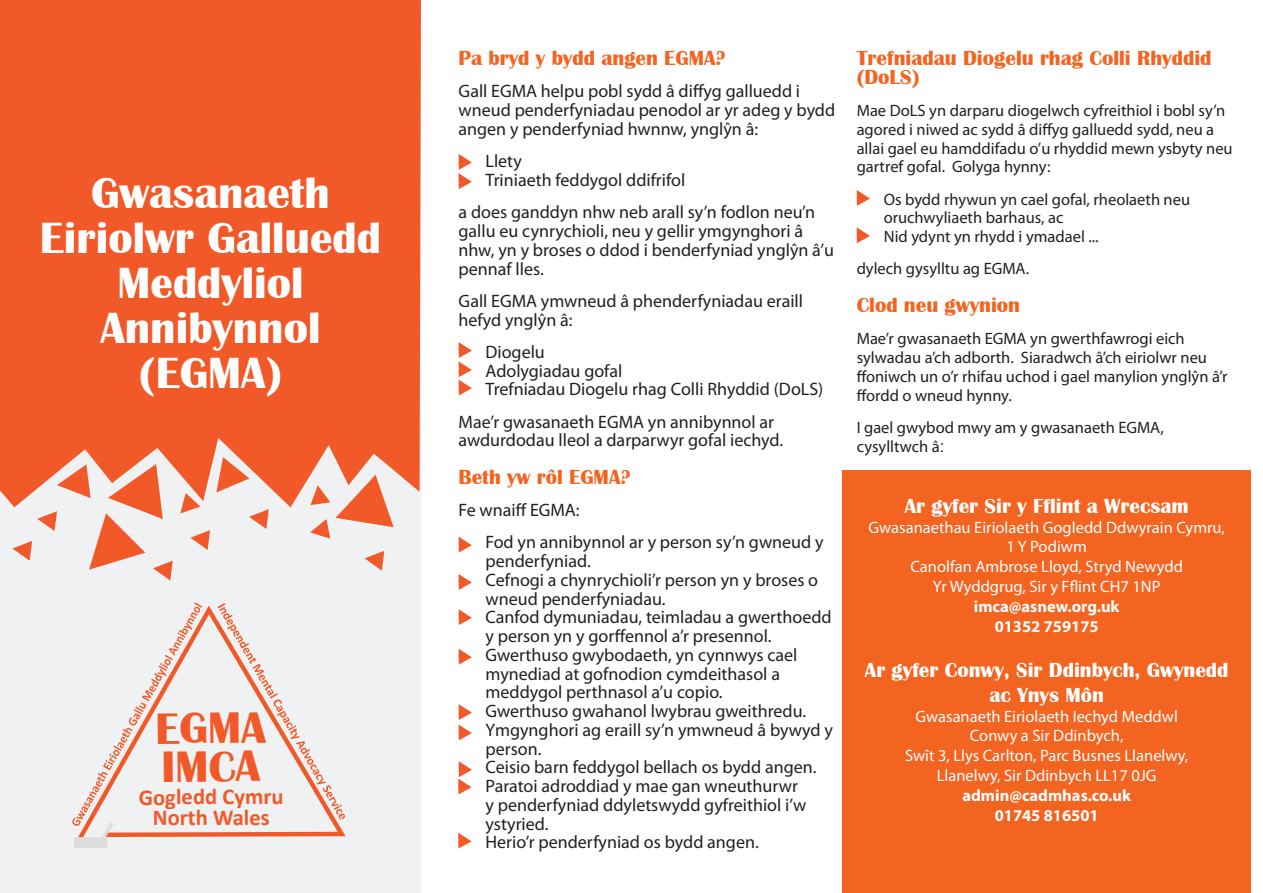
<style>
.page{position:relative;width:1263px;height:893px;background:#fff}
.page>*{position:absolute;margin:0;border:0;box-sizing:border-box;transform-origin:0 0}
.t1{font:700 45.3px/38.4px "Britannic";color:#f15929}
.t2{font:700 45px/45px "Britannic";color:#fff;text-align:center}
.t3{font:700 22.65px/20.9px "Calibri";color:#f15929;text-align:center}
.t4{font:700 21px/18.8px "Britannic";color:#f36421}
.t5{font:700 21px/25.2px "Britannic";color:#fff;text-align:center}
.t6{font:18px/18.8px "Myriad Pro";color:#231f20}
.t7{font:16.5px/18.8px "Myriad Pro";color:#231f20}
.t8{font:16.5px/19.8px "Myriad Pro";color:#fff;text-align:center}
.t9{font:700 16.5px/19.8px "Myriad Pro";color:#fff;text-align:center}
.s1{font-family:"Arial"}
</style>
<div class="page">
<div style="left:842px;top:471px;width:408px;height:422px;background:#f36421"></div>
<div style="left:0;top:0;width:421px;height:893px;background:#f0f1f2"></div>
<svg style="left:202px;top:605px;width:144px;height:232px"></svg>
<svg style="left:218px;top:603px;width:127px;height:217px"></svg>
<div style="left:74px;top:837px;width:34px;height:11px;background:#dedddc"></div>
<svg style="left:72px;top:602px;width:130px;height:238px"></svg>
<div style="left:0;top:0;width:421px;height:507px;background:#f15929"></div>
<svg style="left:336px;top:475px;width:58px;height:52px"></svg>
<svg style="left:216px;top:457px;width:33px;height:35px"></svg>
<svg style="left:249px;top:509px;width:20px;height:20px"></svg>
<svg style="left:190px;top:530px;width:20px;height:20px"></svg>
<svg style="left:310px;top:485px;width:20px;height:20px"></svg>
<svg style="left:310px;top:519px;width:20px;height:20px"></svg>
<svg style="left:365px;top:551px;width:19px;height:20px"></svg>
<svg style="left:180px;top:493px;width:20px;height:20px"></svg>
<svg style="left:12px;top:464px;width:161px;height:116px"></svg>
<svg style="left:459px;top:342px;width:13px;height:53px"></svg>
<svg style="left:459px;top:154px;width:13px;height:35px"></svg>
<svg style="left:459px;top:537px;width:13px;height:15px"></svg>
<svg style="left:459px;top:574px;width:13px;height:16px"></svg>
<svg style="left:459px;top:609px;width:13px;height:16px"></svg>
<svg style="left:459px;top:649px;width:13px;height:16px"></svg>
<svg style="left:459px;top:704px;width:13px;height:36px"></svg>
<svg style="left:458px;top:761px;width:14px;height:33px"></svg>
<svg style="left:458px;top:833px;width:13px;height:16px"></svg>
<svg style="left:857px;top:190px;width:13px;height:16px"></svg>
<svg style="left:857px;top:227px;width:13px;height:16px"></svg>
<h2 class="t2" style="left:40px;top:170px;width:343px">Gwasanaeth<br>Eiriolwr Galluedd<br>Meddyliol<br>Annibynnol (EGMA)</h2>
<h1 class="t1" style="left:155px;top:710px;width:112px;rotate:-1deg">EGMA<br>IMCA</h1>
<p class="t3" style="left:138px;top:787px;width:147px;rotate:-1deg">Gogledd Cymru<br>North Wales</p>
<p class="t4" style="left:459px;top:49px;width:268px">Pa bryd y bydd angen EGMA?</p>
<p class="t6" style="left:459px;top:82px;width:378px">Gall EGMA helpu pobl sydd â diffyg galluedd i wneud penderfyniadau penodol ar yr adeg y bydd angen y penderfyniad hwnnw, ynglŷn â:</p>
<p class="t6" style="left:459px;top:152px;width:65px">• Llety</p>
<p class="t6" style="left:459px;top:164px;width:358px;line-height:32.2px">• Triniaeth feddygol ddifrifol<br>a does ganddyn nhw neb arall sy’n fodlon neu’n</p>
<p class="t6" style="left:459px;top:221px;width:377px">gallu eu cynrychioli, neu y gellir ymgynghori â nhw, yn y broses o ddod i benderfyniad ynglŷn â’u pennaf lles.</p>
<p class="t6" style="left:459px;top:291px;width:346px">Gall EGMA ymwneud â phenderfyniadau eraill hefyd ynglŷn â:</p>
<p class="t6" style="left:459px;top:342px;width:88px">• Diogelu</p>
<p class="t6" style="left:459px;top:361px;width:165px">• Adolygiadau gofal</p>
<p class="t6" style="left:459px;top:373px;width:366px;line-height:32.2px">• Trefniadau Diogelu rhag Colli Rhyddid (DoLS)<br>Mae’r gwasanaeth EGMA yn annibynnol ar</p>
<p class="t6" style="left:459px;top:431px;width:326px">awdurdodau lleol a darparwyr gofal iechyd.</p>
<p class="t4" style="left:459px;top:468px;width:173px">Beth yw rôl EGMA?</p>
<p class="t6" style="left:459px;top:500px;width:122px">Fe wnaiff EGMA:</p>
<p class="t6" style="left:486px;top:533px;width:340px;text-indent:-27px">• Fod yn annibynnol ar y person sy’n gwneud y penderfyniad.</p>
<p class="t6" style="left:486px;top:570px;width:334px;text-indent:-27px">• Cefnogi a chynrychioli’r person yn y broses o wneud penderfyniadau.</p>
<p class="t6" style="left:486px;top:608px;width:348px;text-indent:-27px">• Canfod dymuniadau, teimladau a gwerthoedd y person yn y gorffennol a’r presennol.</p>
<p class="t6" style="left:486px;top:645px;width:313px;text-indent:-27px">• Gwerthuso gwybodaeth, yn cynnwys cael mynediad at gofnodion cymdeithasol a meddygol perthnasol a’u copio.</p>
<p class="t6" style="left:459px;top:701px;width:349px">• Gwerthuso gwahanol lwybrau gweithredu.</p>
<p class="t6" style="left:486px;top:720px;width:349px;text-indent:-27px">• Ymgynghori ag eraill sy’n ymwneud â bywyd y person.</p>
<p class="t6" style="left:459px;top:758px;width:359px">• Ceisio barn feddygol bellach os bydd angen.</p>
<p class="t6" style="left:486px;top:776px;width:322px;text-indent:-27px">• Paratoi adroddiad y mae gan wneuthurwr y penderfyniad ddyletswydd gyfreithiol i’w ystyried.</p>
<p class="t6" style="left:459px;top:833px;width:302px">• Herio’r penderfyniad os bydd angen.</p>
<p class="t4" style="left:857px;top:49px;width:356px">Trefniadau Diogelu rhag Colli Rhyddid (DoLS)</p>
<p class="t7" style="left:857px;top:101px;width:378px">Mae DoLS yn darparu diogelwch cyfreithiol i bobl sy’n agored i niwed ac sydd â diffyg galluedd sydd, neu a allai gael eu hamddifadu o’u rhyddid mewn ysbyty neu gartref gofal. Golyga hynny:</p>
<p class="t7" style="left:884px;top:190px;width:308px;text-indent:-27px">• Os bydd rhywun yn cael gofal, rheolaeth neu oruchwyliaeth barhaus, ac</p>
<p class="t7" style="left:857px;top:220px;width:243px;line-height:32.2px">• Nid ydynt yn rhydd i ymadael ... dylech gysylltu ag EGMA.</p>
<p class="t4" style="left:857px;top:296px;width:165px">Clod neu gwynion</p>
<p class="t7" style="left:857px;top:329px;width:372px">Mae’r gwasanaeth EGMA yn gwerthfawrogi eich sylwadau a’ch adborth. Siaradwch â’ch eiriolwr neu ffoniwch un o’r rhifau uchod i gael manylion ynglŷn â’r ffordd o wneud hynny.</p>
<p class="t7" style="left:857px;top:418px;width:309px">I gael gwybod mwy am y gwasanaeth EGMA, cysylltwch â<span class="s1">:</span></p>
<p class="t5" style="left:905px;top:493px;width:285px">Ar gyfer Sir y Fflint a Wrecsam</p>
<p class="t8" style="left:868px;top:517px;width:358px">Gwasanaethau Eiriolaeth Gogledd Ddwyrain Cymru,<br>1 Y Podiwm<br>Canolfan Ambrose Lloyd, Stryd Newydd<br>Yr Wyddgrug, Sir y Fflint CH7 1NP</p>
<p class="t9" style="left:974px;top:596px;width:147px">imca@asnew.org.uk<br>01352 759175</p>
<p class="t5" style="left:865px;top:657px;width:365px">Ar gyfer Conwy, Sir Ddinbych, Gwynedd ac Ynys Môn</p>
<p class="t8" style="left:905px;top:706px;width:285px">Gwasanaeth Eiriolaeth Iechyd Meddwl Conwy a Sir Ddinbych,<br>Swît 3, Llys Carlton, Parc Busnes Llanelwy, Llanelwy, Sir Ddinbych LL17 0JG</p>
<p class="t9" style="left:962px;top:785px;width:170px">admin@cadmhas.co.uk<br>01745 816501</p>
</div>
